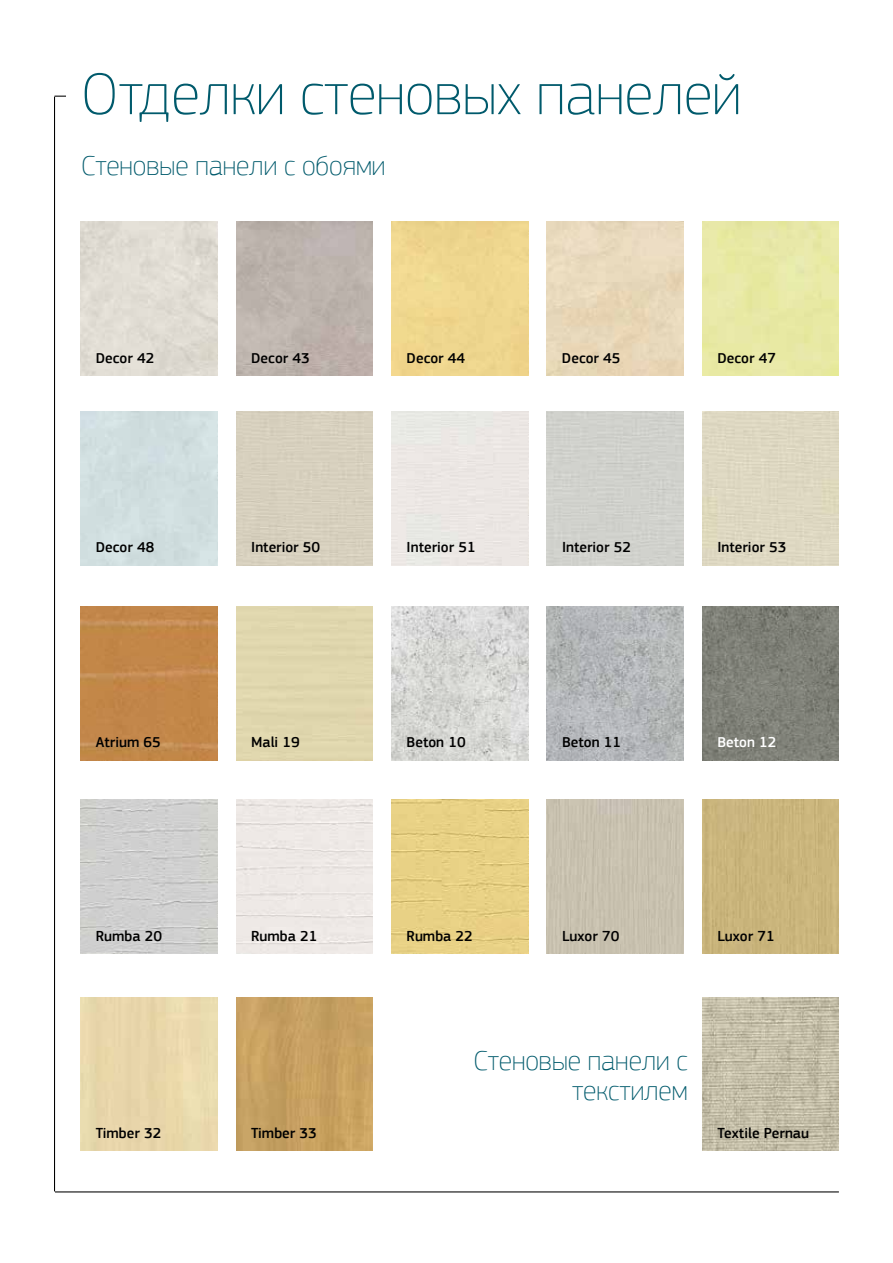
<style>
.page{position:relative;width:893px;height:1263px;background:#fff}
.page>*{position:absolute;margin:0;border:0;box-sizing:border-box;transform-origin:0 0}
.t1{font:100 61.5px "PF Square Sans Pro";color:#005a6c}
.t2{font:100 28.5px/30px "PF Square Sans Pro";color:#005a6c;text-align:right}
.t3{font:500 15px "PF Square Sans Pro";color:#000}
.t4{font:500 15px "PF Square Sans Pro";color:#fff}
</style>
<div class="page">
<img style="left:236px;top:997px;width:137px;height:154px">
<hr style="left:54px;top:97px;width:1px;height:1094px;background:#000">
<img style="left:81px;top:606px;width:136px;height:154px">
<img style="left:392px;top:606px;width:136px;height:154px">
<img style="left:547px;top:606px;width:137px;height:154px">
<img style="left:81px;top:799px;width:136px;height:154px">
<img style="left:392px;top:799px;width:136px;height:154px">
<div style="left:547px;top:799px;width:137px;height:154px;background:#c8c1af"></div>
<img style="left:702px;top:606px;width:137px;height:154px">
<div style="left:702px;top:799px;width:137px;height:154px;background:#cab57c"></div>
<img style="left:702px;top:997px;width:137px;height:154px">
<hr style="left:55px;top:1191px;width:784px;height:1px;background:#000">
<h1 class="t1" style="left:81px;top:58px;width:662px">Отделки стеновых панелей</h1>
<h2 class="t2" style="left:81px;top:150px;width:306px">Стеновые панели с обоями</h2>
<p class="t3" style="left:96px;top:349px;width:60px">Decor 42</p>
<p class="t3" style="left:251px;top:349px;width:60px">Decor 43</p>
<p class="t3" style="left:407px;top:349px;width:60px">Decor 44</p>
<p class="t3" style="left:562px;top:349px;width:60px">Decor 45</p>
<p class="t3" style="left:717px;top:349px;width:60px">Decor 47</p>
<p class="t3" style="left:96px;top:538px;width:60px">Decor 48</p>
<p class="t3" style="left:251px;top:538px;width:70px">Interior 50</p>
<p class="t3" style="left:407px;top:538px;width:70px">Interior 51</p>
<p class="t3" style="left:562px;top:538px;width:70px">Interior 52</p>
<p class="t3" style="left:717px;top:538px;width:70px">Interior 53</p>
<p class="t3" style="left:96px;top:733px;width:67px">Atrium 65</p>
<p class="t3" style="left:251px;top:733px;width:50px">Mali 19</p>
<p class="t3" style="left:407px;top:733px;width:61px">Beton 10</p>
<p class="t3" style="left:562px;top:733px;width:61px">Beton 11</p>
<p class="t4" style="left:717px;top:733px;width:61px">Beton 12</p>
<p class="t3" style="left:96px;top:927px;width:68px">Rumba 20</p>
<p class="t3" style="left:251px;top:927px;width:68px">Rumba 21</p>
<p class="t3" style="left:407px;top:927px;width:68px">Rumba 22</p>
<p class="t3" style="left:562px;top:927px;width:59px">Luxor 70</p>
<p class="t3" style="left:717px;top:927px;width:59px">Luxor 71</p>
<h2 class="t2" style="left:473px;top:1045px;width:216px">Стеновые панели с текстилем</h2>
<p class="t3" style="left:96px;top:1124px;width:67px">Timber 32</p>
<p class="t3" style="left:251px;top:1124px;width:67px">Timber 33</p>
<p class="t3" style="left:717px;top:1124px;width:93px">Textile Pernau</p>
</div>
